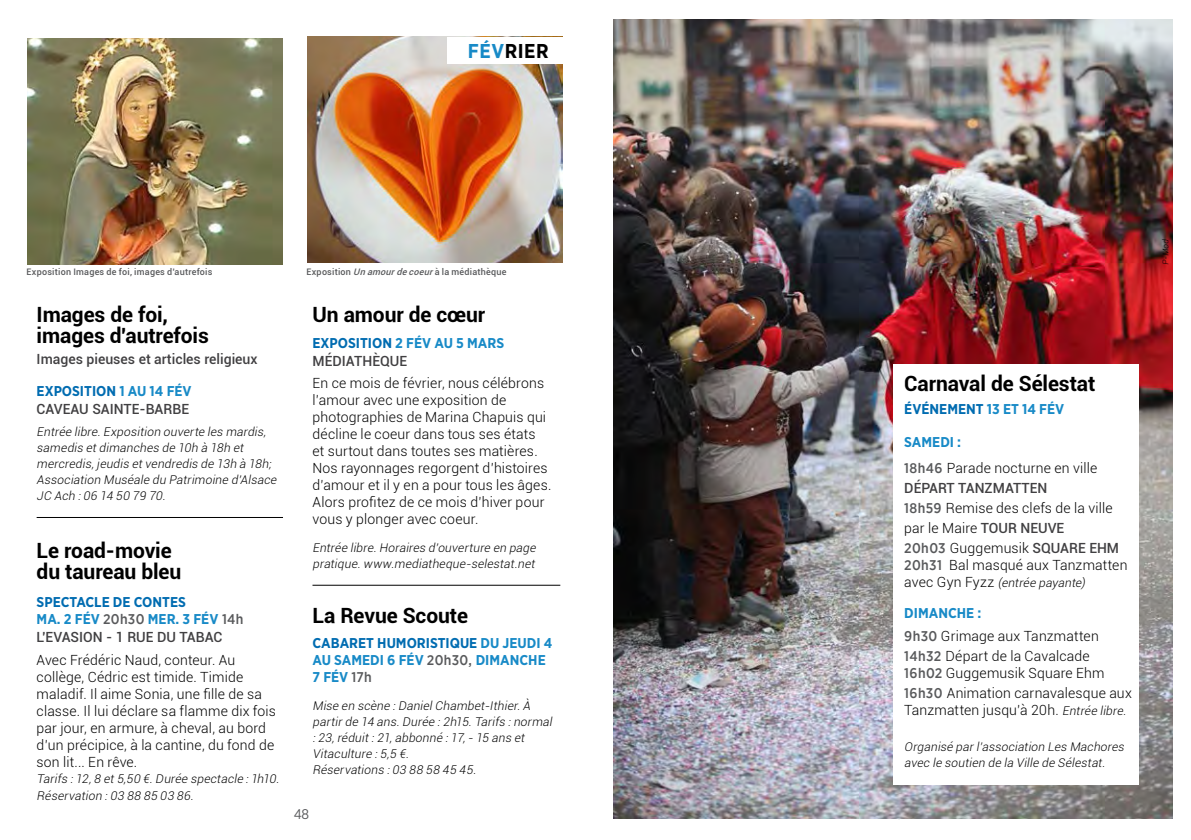
<style>
.page{position:relative;width:1191px;height:840px;background:#fff}
.page>*{position:absolute;margin:0;border:0;box-sizing:border-box;transform-origin:0 0}
.t1{font:700 21px "Roboto";letter-spacing:-.005em;color:#000}
.t2{font:700 20px "Gotham Narrow";letter-spacing:.025em;color:#000}
.texte{font:700 14.2px/17px "Gotham Narrow";color:#188ac7}
.t3{font:700 14.2px "Gotham Narrow";color:#006cb1}
.texte-2{font:300 14px/17px "Roboto";letter-spacing:.015em;color:#000}
.texte-3{font:500 14px "Roboto";color:#414042}
.t4{font:14px "Gotham Narrow";color:#58595b}
.texte-4{font:italic 300 12px/16px "Roboto";color:#000}
.t5{font:500 9px "Roboto";letter-spacing:.025em;color:#58595b}
.t6{font:italic 300 8px "Roboto";color:#000}
.s1{color:#188ac7}
.s2{font-style:italic}
.s3{font-weight:500;font-size:14px;color:#58595b}
.s4{color:#006cb1}
.s5{font-family:"Gotham Narrow";font-weight:500;color:#58595b}
.s6{font-weight:500;color:#414042}
.s7{font-style:normal;font-size:14px}
.s8{font-style:italic;font-size:12px}
</style>
<div class="page">
<hr style="left:312px;top:584px;width:248px;height:1px;background:#000">
<hr style="left:37px;top:517px;width:246px;height:1px;background:#000">
<img style="left:613px;top:20px;width:559px;height:798px">
<div style="left:893px;top:363px;width:245px;height:420px;background:#fff"></div>
<img style="left:27px;top:38px;width:256px;height:226px">
<img style="left:308px;top:37px;width:255px;height:225px">
<div style="left:447px;top:37px;width:122px;height:27px;background:#fff"></div>
<p class="t2" style="left:468px;top:39px;width:82px"><span class="s1">FÉV</span>RIER</p>
<p class="t5" style="left:27px;top:265px;width:187px">Exposition Images de foi, images d'autrefois</p>
<p class="t5" style="left:306px;top:265px;width:202px">Exposition <span class="s2">Unamourdecoeur</span>à la médiathèque</p>
<p class="t1" style="left:37px;top:300px;width:133px">Images de foi,</p>
<p class="t1" style="left:37px;top:321px;width:174px">images d'autrefois</p>
<p class="texte-3" style="left:37px;top:349px;width:222px">Images pieuses et articles religieux</p>
<p class="t3" style="left:37px;top:382px;width:157px">EXPOSITION <span class="s1">1 AU 14 FÉV</span></p>
<p class="texte-3" style="left:37px;top:399px;width:154px">CAVEAU SAINTE-BARBE</p>
<p class="texte-4" style="left:37px;top:423px;width:239px">Entrée libre.Exposition ouverte les mardis, samedis etdimanches de 10h à 18h et mercredis,jeudis etvendredis de 13h à 18h;</p>
<p class="texte-4" style="left:37px;top:471px;width:244px">Association Muséale du Patrimoine d'Alsace<br>JC Ach :06 14 50 79 70.</p>
<p class="t1" style="left:37px;top:535px;width:137px">Le road-movie</p>
<p class="t1" style="left:37px;top:556px;width:146px">du taureau bleu</p>
<p class="t3" style="left:37px;top:592px;width:151px">SPECTACLE DE CONTES</p>
<p class="texte" style="left:37px;top:610px;width:208px">MA. 2 FÉV <span class="s3">20h30</span> MER. 3 FÉV <span class="s3">14h</span></p>
<p class="texte-3" style="left:37px;top:627px;width:187px">L'EVASION - 1 RUE DU TABAC</p>
<p class="texte-2" style="left:37px;top:650px;width:208px">Avec Frédéric Naud, conteur. Au collège, Cédric est timide. Timide</p>
<p class="texte-2" style="left:37px;top:684px;width:227px">maladif. Il aime Sonia, une fille de sa</p>
<p class="texte-2" style="left:37px;top:701px;width:241px">classe. Il lui déclare sa flamme dix fois</p>
<p class="texte-2" style="left:37px;top:718px;width:239px">par jour, en armure, à cheval, au bord d’un précipice, à la cantine, du fond de son lit... En rêve.</p>
<p class="texte-4" style="left:37px;top:769px;width:246px;line-height:17px">Tarifs :12,8 et5,50 €.Durée spectacle :1h10.<br>Réservation :03 88 85 03 86.</p>
<p class="t1" style="left:312px;top:300px;width:174px">Un amour de cœur</p>
<p class="texte" style="left:312px;top:334px;width:193px"><span class="s4">EXPOSITION</span> 2 FÉV AU 5 MARS</p>
<p class="texte-3" style="left:312px;top:350px;width:96px">MÉDIATHÈQUE</p>
<p class="texte-2" style="left:312px;top:374px;width:240px">En ce mois de février, nous célébrons l’amour avec une exposition de photographies de Marina Chapuis qui décline le coeur dans tous ses états<br>et surtout dans toutes ses matières.<br>Nos rayonnages regorgent d’histoires d’amour et il y en a pour tous les âges.<br>Alors profitez de ce mois d’hiver pour vous y plonger avec coeur.</p>
<p class="texte-4" style="left:312px;top:539px;width:227px">Entrée libre.Horaires d'ouverture en page pratique.www.mediatheque-selestat.net</p>
<p class="t1" style="left:312px;top:600px;width:157px">La Revue Scoute</p>
<p class="texte" style="left:312px;top:634px;width:241px"><span class="s4">CABARET HUMORISTIQUE</span> DU JEUDI 4<br>AU SAMEDI 6 FÉV <span class="s3">20h30,</span> DIMANCHE<br>7 FÉV <span class="s3">17h</span></p>
<p class="texte-4" style="left:312px;top:696px;width:244px">Mise en scène :DanielChambet-Ithier.À partirde 14 ans.Durée :2h15.Tarifs :normal :23,réduit:21,abbonné :17,-15 ans et Vitaculture :5,5 €.</p>
<p class="texte-4" style="left:312px;top:760px;width:168px">Réservations :03 88 58 45 45.</p>
<p class="t4" style="left:294px;top:804px;width:17px">48</p>
<p class="t6" style="left:1160px;top:264px;width:28px;rotate:-90deg">P-Mod</p>
<p class="t1" style="left:904px;top:368px;width:193px">Carnaval de Sélestat</p>
<p class="t3" style="left:904px;top:399px;width:161px">ÉVÉNEMENT <span class="s1">13 ET 14 FÉV</span></p>
<p class="texte" style="left:904px;top:433px;width:58px">SAMEDI :</p>
<p class="texte-2" style="left:904px;top:458px;width:194px"><span class="s5">18h46</span> Parade nocturne en ville</p>
<p class="texte-3" style="left:904px;top:478px;width:145px">DÉPART TANZMATTEN</p>
<p class="texte-2" style="left:904px;top:498px;width:210px"><span class="s5">18h59</span> Remise des clefs de la ville</p>
<p class="texte-2" style="left:904px;top:518px;width:161px">par le Maire <span class="s6">TOUR NEUVE</span></p>
<p class="texte-2" style="left:904px;top:538px;width:216px"><span class="s5">20h03</span> Guggemusik <span class="s6">SQUARE EHM</span></p>
<p class="texte-2" style="left:904px;top:555px;width:225px"><span class="s5">20h31</span> Bal masqué aux Tanzmatten</p>
<p class="texte-4" style="left:904px;top:574px;width:185px"><span class="s7">a v e c G y n Fy z z</span> (entrée payante)</p>
<p class="texte" style="left:904px;top:604px;width:79px">DIMANCHE :</p>
<p class="texte-2" style="left:904px;top:626px;width:196px"><span class="s5">9h30</span> Grimage aux Tanzmatten</p>
<p class="texte-2" style="left:904px;top:646px;width:187px"><span class="s5">14h32</span> Départ de la Cavalcade</p>
<p class="texte-2" style="left:904px;top:663px;width:202px"><span class="s5">16h02</span> Guggemusik Square Ehm</p>
<p class="texte-2" style="left:904px;top:683px;width:229px"><span class="s5">16h30</span> Animation carnavalesque aux<br>Tanzmatten jusqu’à 20h. <span class="s8">Entrée libre.</span></p>
<p class="texte-4" style="left:904px;top:738px;width:224px">Organisé parl’association Les Machores avec le soutien de la Ville de Sélestat.</p>
</div>
